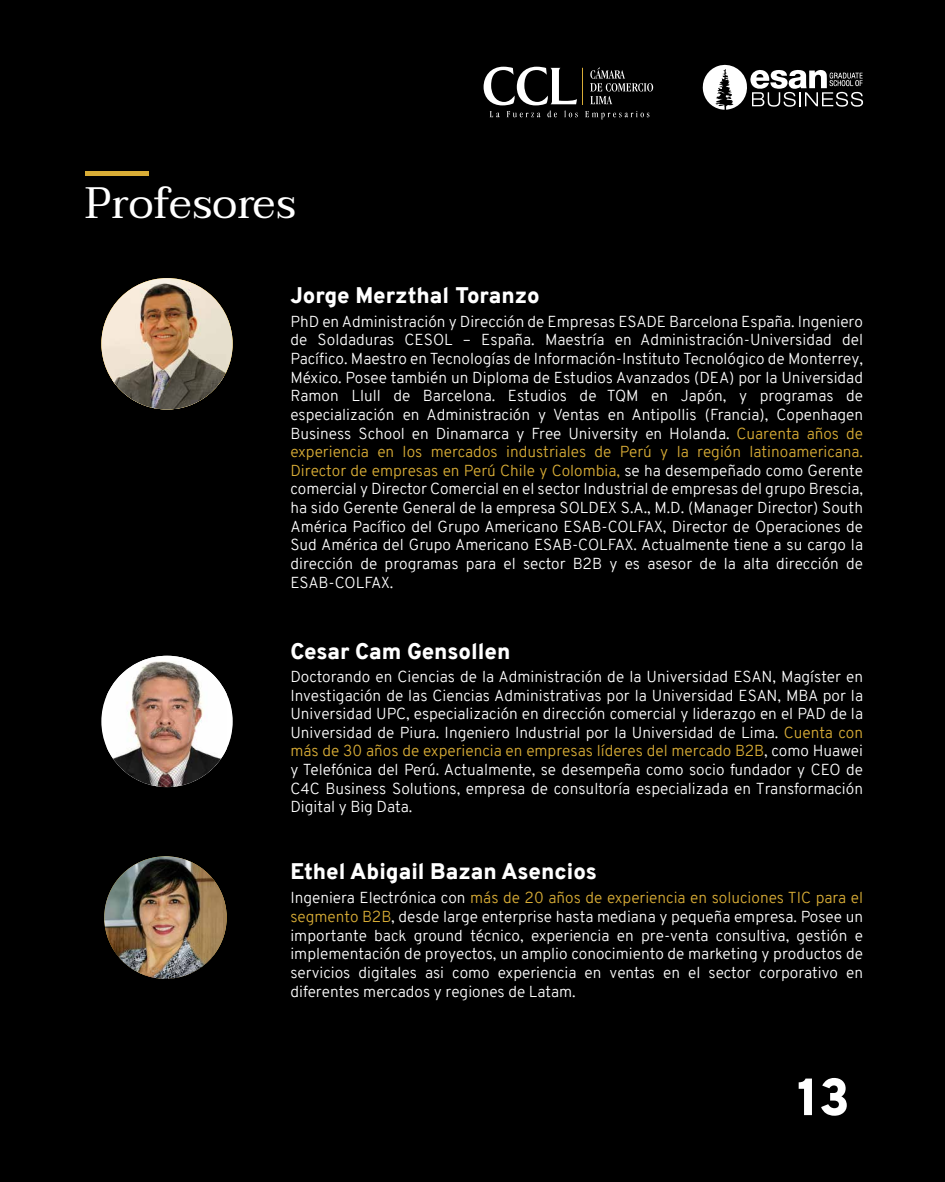
<style>
.page{position:relative;width:945px;height:1182px;background:#fff}
.page>*{position:absolute;margin:0;border:0;box-sizing:border-box;transform-origin:0 0}
.t1{font:900 52.15px "Overpass";color:#fff}
.t2{font:43.66px "Taviraj";color:#fff}
.t3{font:900 22.05px "Overpass";color:#fff}
.t4{font:300 15.49px/18.6px "Overpass";color:#fff;text-align:justify}
.s1{color:#d9ad36}
</style>
<div class="page">
<div style="left:0;top:0;width:945px;height:1181px;background:#000"></div>
<div style="left:85px;top:171px;width:63px;height:5px;background:#d9ad36"></div>
<img style="left:113px;top:287px;width:111px;height:122px">
<img style="left:101px;top:278px;width:132px;height:131px;border-radius:66px">
<svg style="left:590px;top:67px;width:63px;height:37px"></svg>
<hr style="left:582px;top:68px;width:1px;height:37px;background:#d9ad36">
<svg style="left:484px;top:67px;width:94px;height:50px"></svg>
<svg style="left:585px;top:111px;width:64px;height:8px"></svg>
<svg style="left:702px;top:64px;width:161px;height:46px"></svg>
<div style="left:101px;top:655px;width:132px;height:132px;background:#fff;border-radius:50%"></div>
<img style="left:107px;top:655px;width:120px;height:132px">
<img style="left:115px;top:953px;width:99px;height:25px">
<img style="left:104px;top:856px;width:123px;height:122px;border-radius:61px">
<h2 class="t2" style="left:85px;top:169px;width:213px">Profesores</h2>
<h3 class="t3" style="left:290px;top:280px;width:251px">Jorge Merzthal Toranzo</h3>
<p class="t4" style="left:290px;top:312px;width:574px">PhD en Administración y Dirección de Empresas ESADE Barcelona España. Ingeniero de Soldaduras CESOL – España. Maestría en Administración-Universidad del Pacífico. Maestro en Tecnologías de Información-Instituto Tecnológico de Monterrey, México. Posee también un Diploma de Estudios Avanzados (DEA) por la Universidad Ramon Llull de Barcelona. Estudios de TQM en Japón, y programas de especialización en Administración y Ventas en Antipollis (Francia), Copenhagen Business School en Dinamarca y Free University en Holanda. <span class="s1">Cuarenta años de experiencia en los mercados industriales de Perú y la región latinoamericana.<br>Director de empresas en Perú Chile y Colombia,</span> se ha desempeñado como Gerente comercial y Director Comercial en el sector Industrial de empresas del grupo Brescia, ha sido Gerente General de la empresa SOLDEX S.A., M.D. (Manager Director) South América Pacífico del Grupo Americano ESAB-COLFAX, Director de Operaciones de Sud América del Grupo Americano ESAB-COLFAX. Actualmente tiene a su cargo la dirección de programas para el sector B2B y es asesor de la alta dirección de ESAB-COLFAX.</p>
<h3 class="t3" style="left:290px;top:635px;width:221px">Cesar Cam Gensollen</h3>
<p class="t4" style="left:290px;top:667px;width:574px">Doctorando en Ciencias de la Administración de la Universidad ESAN, Magíster en Investigación de las Ciencias Administrativas por la Universidad ESAN, MBA por la Universidad UPC, especialización en dirección comercial y liderazgo en el PAD de la Universidad de Piura. Ingeniero Industrial por la Universidad de Lima. <span class="s1">Cuenta con más de 30 años de experiencia en empresas líderes del mercado B2B</span>, como Huawei y Telefónica del Perú. Actualmente, se desempeña como socio fundador y CEO de C4C Business Solutions, empresa de consultoría especializada en Transformación Digital y Big Data.</p>
<h3 class="t3" style="left:290px;top:855px;width:308px">Ethel Abigail Bazan Asencios</h3>
<p class="t4" style="left:290px;top:888px;width:574px">Ingeniera Electrónica con <span class="s1">más de 20 años de experiencia en soluciones TIC para el segmento B2B</span>, desde large enterprise hasta mediana y pequeña empresa. Posee un importante back ground técnico, experiencia en pre-venta consultiva, gestión e implementación de proyectos, un amplio conocimiento de marketing y productos de servicios digitales asi como experiencia en ventas en el sector corporativo en diferentes mercados y regiones de Latam.</p>
<h1 class="t1" style="left:797px;top:1059px;width:54px">13</h1>
</div>
